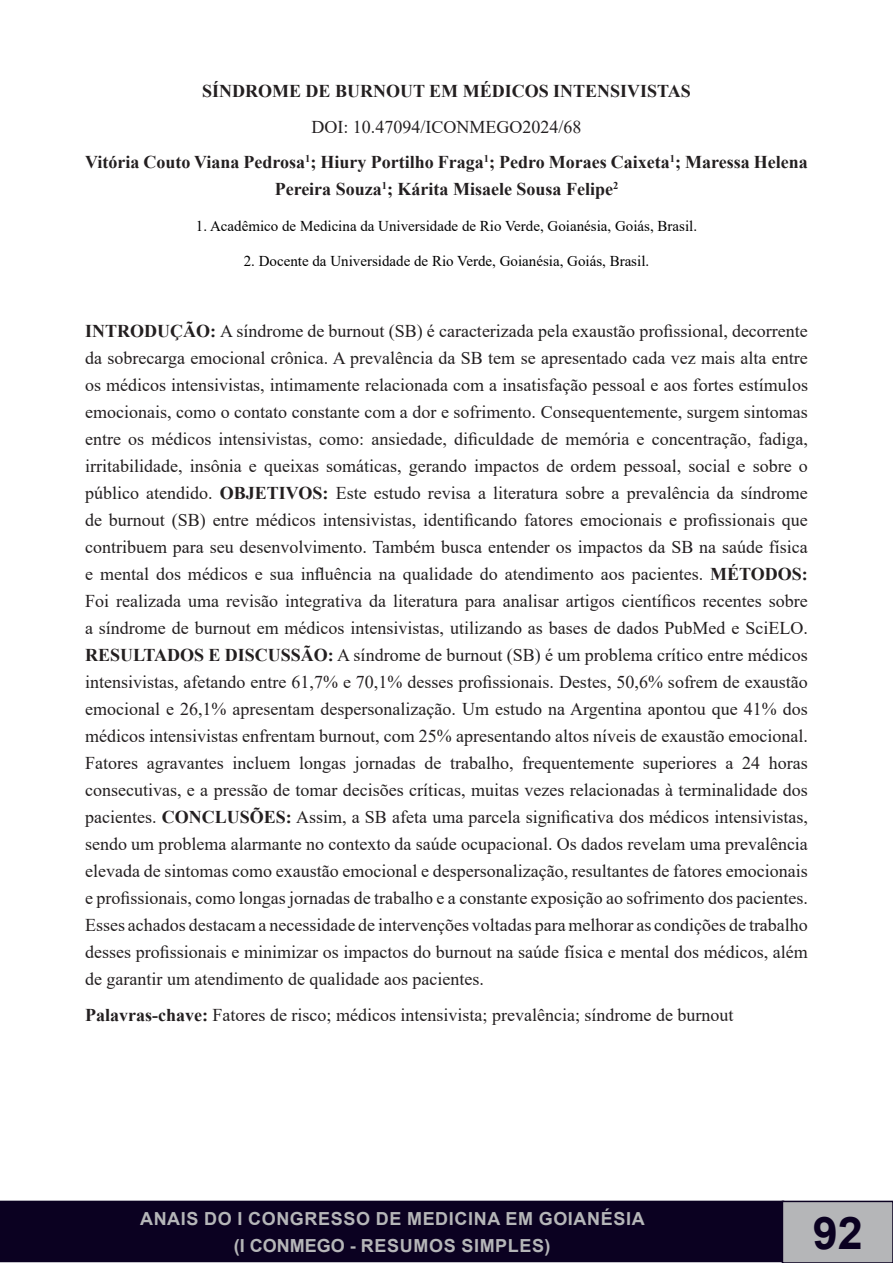
<style>
.page{position:relative;width:893px;height:1263px;background:#fff}
.page>*{position:absolute;margin:0;border:0;box-sizing:border-box;transform-origin:0 0}
.t1{font:700 45px "Arial";color:#0b0121}
.t2{font:18px/27px "Times New Roman";color:#231f20;text-align:justify}
.t3{font:700 18px/27px "Times New Roman";color:#231f20;text-align:center}
.t4{font:700 18px/27px "Arial";letter-spacing:.035em;color:#b5b6b8;text-align:center}
.t5{font:15px "Times New Roman";color:#000}
.s1{font-weight:700}
</style>
<div class="page">
<div style="left:1px;top:1201px;width:782px;height:60px;background:#0b0121"></div>
<div style="left:0;top:1201px;width:784px;height:61px;border:2px solid #0b0121"></div>
<div style="left:782px;top:1201px;width:111px;height:62px;background:#b5b6b8"></div>
<div style="left:782px;top:1201px;width:111px;height:62px;border:2px solid #0b0121"></div>
<p class="t3" style="left:202px;top:77px;width:490px">SÍNDROME DE BURNOUT EM MÉDICOS INTENSIVISTAS</p>
<p class="t2" style="left:311px;top:113px;width:271px">DOI: 10.47094/ICONMEGO2024/68</p>
<p class="t3" style="left:85px;top:148px;width:724px">Vitória Couto Viana Pedrosa<sup>1</sup>; Hiury Portilho Fraga<sup>1</sup>; Pedro Moraes Caixeta<sup>1</sup>; Maressa Helena<br>Pereira Souza<sup>1</sup>; Kárita Misaele Sousa Felipe<sup>2</sup></p>
<p class="t5" style="left:196px;top:215px;width:503px">1. Acadêmico de Medicina da Universidade de Rio Verde, Goianésia, Goiás, Brasil.</p>
<p class="t5" style="left:244px;top:251px;width:407px">2. Docente da Universidade de Rio Verde, Goianésia, Goiás, Brasil.</p>
<p class="t2" style="left:85px;top:317px;width:724px"><span class="s1">INTRODUÇÃO:</span> A síndrome de burnout (SB) é caracterizada pela exaustão profissional, decorrente da sobrecarga emocional crônica. A prevalência da SB tem se apresentado cada vez mais alta entre os médicos intensivistas, intimamente relacionada com a insatisfação pessoal e aos fortes estímulos emocionais, como o contato constante com a dor e sofrimento. Consequentemente, surgem sintomas entre os médicos intensivistas, como: ansiedade, dificuldade de memória e concentração, fadiga, irritabilidade, insônia e queixas somáticas, gerando impactos de ordem pessoal, social e sobre o público atendido. <span class="s1">OBJETIVOS:</span> Este estudo revisa a literatura sobre a prevalência da síndrome de burnout (SB) entre médicos intensivistas, identificando fatores emocionais e profissionais que contribuem para seu desenvolvimento. Também busca entender os impactos da SB na saúde física e mental dos médicos e sua influência na qualidade do atendimento aos pacientes. <span class="s1">MÉTODOS:<br></span>Foi realizada uma revisão integrativa da literatura para analisar artigos científicos recentes sobre a síndrome de burnout em médicos intensivistas, utilizando as bases de dados PubMed e SciELO.<br><span class="s1">RESULTADOS E DISCUSSÃO:</span> A síndrome de burnout (SB) é um problema crítico entre médicos intensivistas, afetando entre 61,7% e 70,1% desses profissionais. Destes, 50,6% sofrem de exaustão emocional e 26,1% apresentam despersonalização. Um estudo na Argentina apontou que 41% dos médicos intensivistas enfrentam burnout, com 25% apresentando altos níveis de exaustão emocional.<br>Fatores agravantes incluem longas jornadas de trabalho, frequentemente superiores a 24 horas consecutivas, e a pressão de tomar decisões críticas, muitas vezes relacionadas à terminalidade dos pacientes. <span class="s1">CONCLUSÕES:</span> Assim, a SB afeta uma parcela significativa dos médicos intensivistas, sendo um problema alarmante no contexto da saúde ocupacional. Os dados revelam uma prevalência elevada de sintomas como exaustão emocional e despersonalização, resultantes de fatores emocionais e profissionais, como longas jornadas de trabalho e a constante exposição ao sofrimento dos pacientes.<br>Esses achados destacam a necessidade de intervenções voltadas para melhorar as condições de trabalho desses profissionais e minimizar os impactos do burnout na saúde física e mental dos médicos, além de garantir um atendimento de qualidade aos pacientes.</p>
<p class="t2" style="left:85px;top:1001px;width:650px"><span class="s1">Palavras-chave:</span> Fatores de risco; médicos intensivista; prevalência; síndrome de burnout</p>
<p class="t4" style="left:140px;top:1205px;width:506px">ANAIS DO I CONGRESSO DE MEDICINA EM GOIANÉSIA (I CONMEGO - RESUMOS SIMPLES)</p>
<h1 class="t1" style="left:813px;top:1201px;width:52px">92</h1>
</div>
